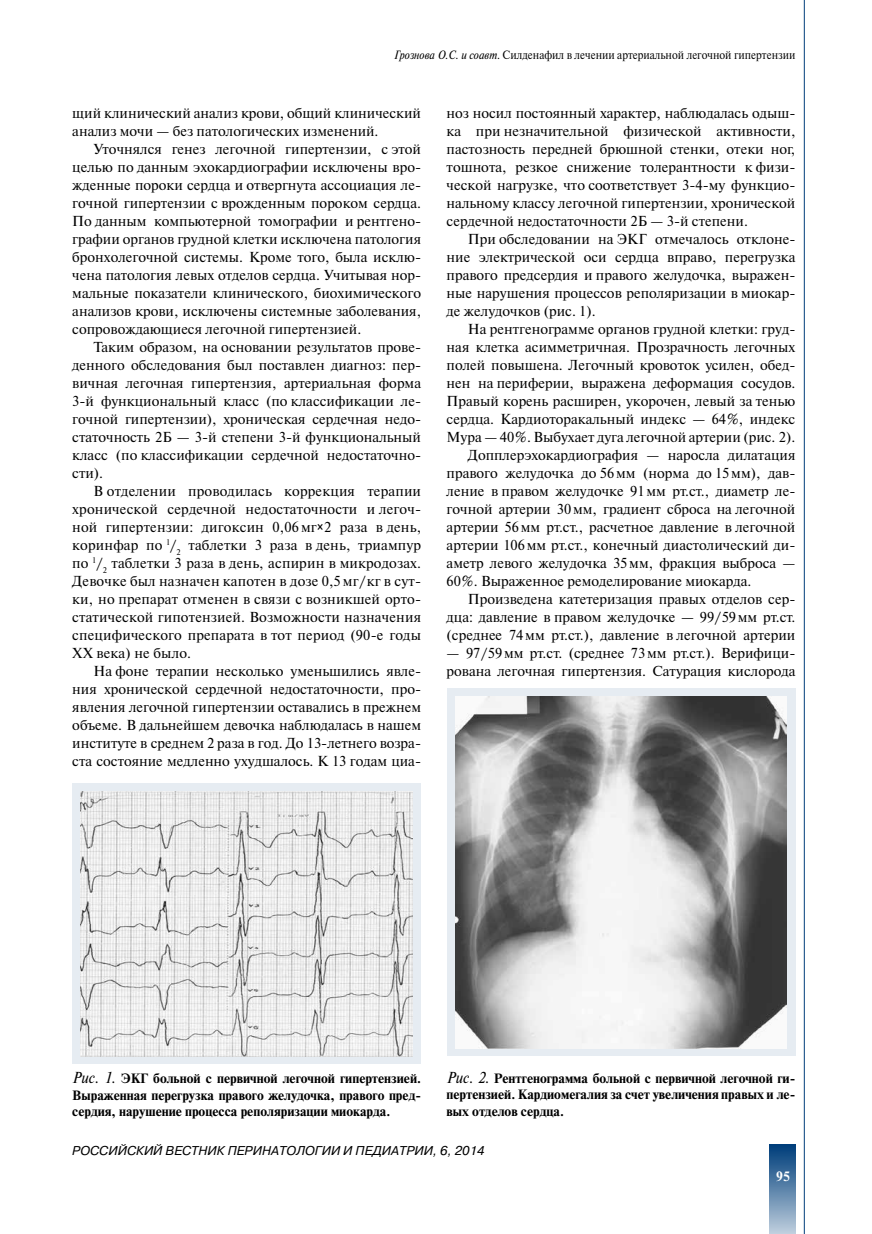
<style>
.page{position:relative;width:872px;height:1234px;background:#fff}
.page>*{position:absolute;margin:0;border:0;box-sizing:border-box;transform-origin:0 0}
.t1{font:14.4px/18px "Newton C";color:#000;text-align:justify}
.t2{font:700 13.5px/16.5px "Newton C";color:#000;text-align:justify}
.t3{font:700 13.5px "Newton C";color:#fff}
.t4{font:italic 12.75px "Pragmatica C";color:#000}
.t5{font:12px "Newton C";color:#000;scale:.9 1}
.s1{font-style:italic}
.s2{font-family:"Arial Narrow"}
.s3{font-weight:400;font-style:italic;font-size:15.9px}
</style>
<div class="page">
<div style="left:770px;top:1144px;width:25px;height:89px;background:linear-gradient(to bottom,#003b78,#bccddc)"></div>
<hr style="left:804px;top:0;width:1px;height:1233px;background:#003e7b">
<div style="left:72px;top:782px;width:349px;height:281px;background:#e6ecf2"></div>
<img style="left:81px;top:791px;width:331px;height:265px">
<div style="left:446px;top:688px;width:349px;height:367px;background:#e6ecf2"></div>
<img style="left:455px;top:696px;width:331px;height:352px">
<p class="t5" style="left:394px;top:48px;width:447px"><span class="s1">Грознова О.С. и соавт.</span> Силденафил в лечении артериальной легочной гипертензии</p>
<p class="t1" style="left:72px;top:104px;width:350px">щий клинический анализ крови, общий клинический анализ мочи — без патологических изменений.</p>
<p class="t1" style="left:72px;top:140px;width:350px;text-indent:21px">Уточнялся генез легочной гипертензии, с этой целью по данным эхокардиографии исключены вро&shy;жденные пороки сердца и отвергнута ассоциация ле&shy;гочной гипертензии с врожденным пороком сердца.<br>По данным компьютерной томографии и рентгено&shy;графии органов грудной клетки исключена патология бронхолегочной системы. Кроме того, была исклю&shy;чена патология левых отделов сердца. Учитывая нор&shy;мальные показатели клинического, биохимического анализов крови, исключены системные заболевания, сопровождающиеся легочной гипертензией.</p>
<p class="t1" style="left:72px;top:338px;width:350px;text-indent:21px">Таким образом, на основании результатов прове&shy;денного обследования был поставлен диагноз: пер&shy;вичная легочная гипертензия, артериальная форма 3‑й функциональный класс (по классификации ле&shy;гочной гипертензии), хроническая сердечная недо&shy;статочность 2Б — 3‑й степени 3‑й функциональный класс (по классификации сердечной недостаточно&shy;сти).</p>
<p class="t1" style="left:72px;top:482px;width:350px;text-indent:21px">В отделении проводилась коррекция терапии хронической сердечной недостаточности и легоч&shy;ной гипертензии: дигоксин 0,06мг<span class="s2">×</span>2 раза в день, коринфар по <sup>1</sup>/<sub>2</sub> таблетки 3 раза в день, триампур по <sup>1</sup>/<sub>2</sub> таблетки 3 раза в день, аспирин в микродозах.<br>Девочке был назначен капотен в дозе 0,5мг/кг в сут&shy;ки, но препарат отменен в связи с возникшей орто&shy;статической гипотензией. Возможности назначения специфического препарата в тот период (90‑е годы ХХ века) не было.</p>
<p class="t1" style="left:72px;top:662px;width:350px;text-indent:21px">На фоне терапии несколько уменьшились явле&shy;ния хронической сердечной недостаточности, про&shy;явления легочной гипертензии оставались в прежнем объеме. В дальнейшем девочка наблюдалась в нашем институте в среднем 2 раза в год. До 13‑летнего возра&shy;ста состояние медленно ухудшалось. К 13 годам циа-</p>
<p class="t1" style="left:446px;top:104px;width:350px">ноз носил постоянный характер, наблюдалась одыш&shy;ка при незначительной физической активности, пастозность передней брюшной стенки, отеки ног, тошнота, резкое снижение толерантности к физи&shy;ческой нагрузке, что соответствует 3‑4‑му функцио&shy;нальному классу легочной гипертензии, хронической сердечной недостаточности 2Б — 3‑й степени.</p>
<p class="t1" style="left:446px;top:230px;width:350px;text-indent:21px">При обследовании на ЭКГ отмечалось отклоне&shy;ние электрической оси сердца вправо, перегрузка правого предсердия и правого желудочка, выражен&shy;ные нарушения процессов реполяризации в миокар&shy;де желудочков (рис. 1).</p>
<p class="t1" style="left:468px;top:320px;width:329px">На рентгенограмме органов грудной клетки: груд-</p>
<p class="t1" style="left:446px;top:338px;width:350px">ная клетка асимметричная. Прозрачность легочных</p>
<p class="t1" style="left:446px;top:356px;width:350px">полей повышена. Легочный кровоток усилен, обед-</p>
<p class="t1" style="left:446px;top:374px;width:350px">нен на периферии, выражена деформация сосудов.</p>
<p class="t1" style="left:446px;top:392px;width:350px">Правый корень расширен, укорочен, левый за тенью</p>
<p class="t1" style="left:446px;top:410px;width:350px">сердца. Кардиоторакальный индекс — 64%, индекс</p>
<p class="t1" style="left:446px;top:428px;width:350px">Мура — 40%. Выбухает дуга легочной артерии (рис. 2).</p>
<p class="t1" style="left:468px;top:446px;width:329px">Допплерэхокардиография — наросла дилатация</p>
<p class="t1" style="left:446px;top:464px;width:350px">правого желудочка до 56мм (норма до 15мм), дав-</p>
<p class="t1" style="left:446px;top:482px;width:350px">ление в правом желудочке 91мм рт.ст., диаметр ле-</p>
<p class="t1" style="left:446px;top:500px;width:350px">гочной артерии 30мм, градиент сброса на легочной</p>
<p class="t1" style="left:446px;top:518px;width:350px">артерии 56мм рт.ст., расчетное давление в легочной</p>
<p class="t1" style="left:446px;top:536px;width:350px">артерии 106мм рт.ст., конечный диастолический ди-</p>
<p class="t1" style="left:446px;top:554px;width:350px">аметр левого желудочка 35мм, фракция выброса —</p>
<p class="t1" style="left:446px;top:572px;width:306px">60%. Выраженное ремоделирование миокарда.</p>
<p class="t1" style="left:468px;top:590px;width:329px">Произведена катетеризация правых отделов сер-</p>
<p class="t1" style="left:446px;top:608px;width:350px">дца: давление в правом желудочке — 99/59мм рт.ст.</p>
<p class="t1" style="left:446px;top:626px;width:350px">(среднее 74мм рт.ст.), давление в легочной артерии</p>
<p class="t1" style="left:446px;top:644px;width:350px">— 97/59мм рт.ст. (среднее 73мм рт.ст.). Верифици&shy;рована легочная гипертензия. Сатурация кислорода</p>
<p class="t2" style="left:72px;top:1070px;width:350px"><span class="s3">Рис. 1.</span> ЭКГ больной с первичной легочной гипертензией.<br>Выраженная перегрузка правого желудочка, правого пред&shy;сердия, нарушение процесса реполяризации миокарда.</p>
<p class="t2" style="left:446px;top:1069px;width:350px"><span class="s3">Рис. 2.</span> Рентгенограмма больной с первичной легочной ги&shy;пертензией. Кардиомегалия за счет увеличения правых и ле&shy;вых отделов сердца.</p>
<p class="t4" style="left:72px;top:1142px;width:414px">РОССИЙСКИЙ ВЕСТНИК ПЕРИНАТОЛОГИИ И ПЕДИАТРИИ, 6, 2014</p>
<p class="t3" style="left:776px;top:1168px;width:15px">95</p>
</div>
